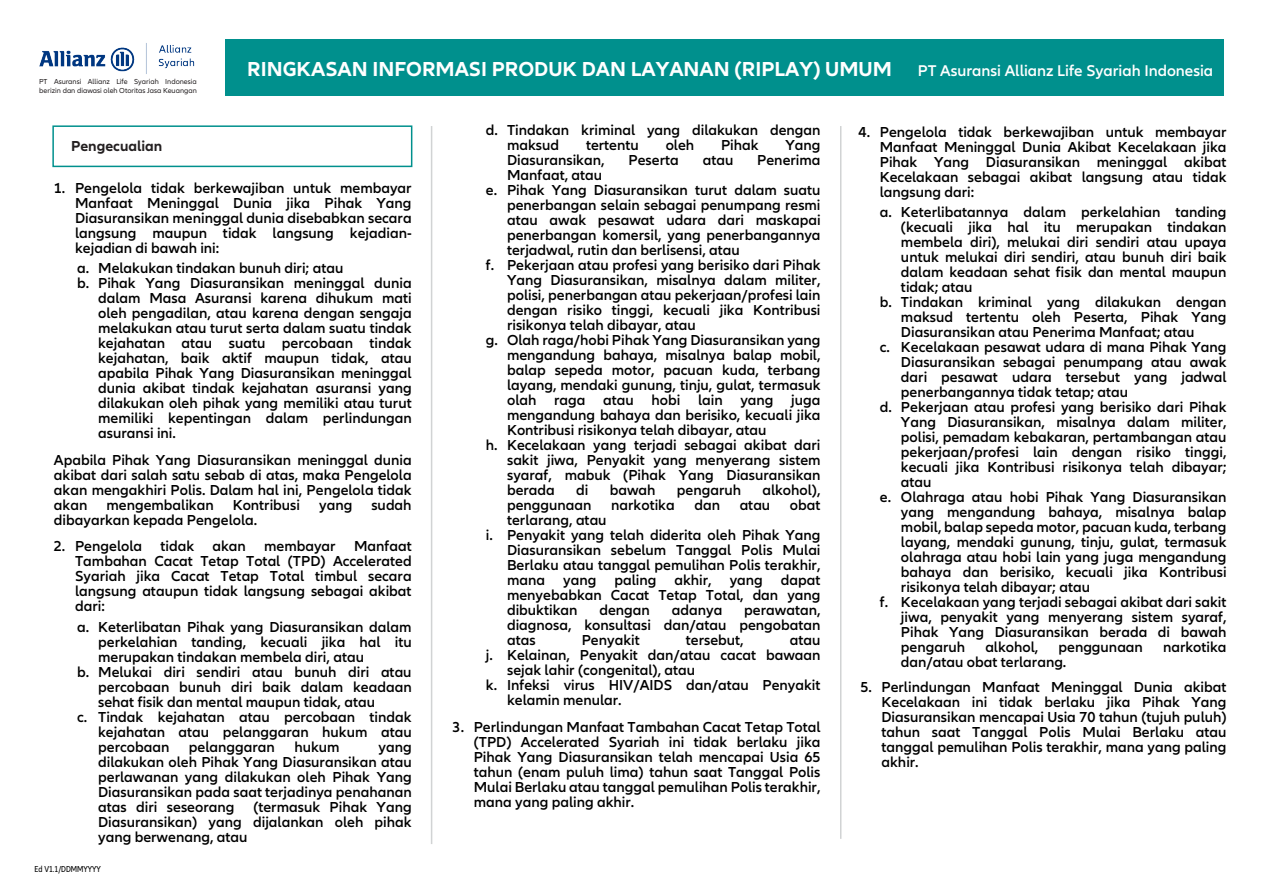
<style>
.page{position:relative;width:1263px;height:893px;background:#fff}
.page>*{position:absolute;margin:0;border:0;box-sizing:border-box;transform-origin:0 0}
.t1{font:700 21px "Allianz Neo";color:#fff}
.t2{font:600 15px/15px "Allianz Neo";color:#000;text-align:justify}
.t3{font:700 15px "Allianz Neo";color:#231f20}
.t4{font:condensed 9px "Allianz Neo";color:#000}
.t5{font:7.5px/9px "Allianz Neo";color:#231f20}
.s1{font-weight:600;font-size:16.2px}
</style>
<div class="page">
<div style="left:52px;top:125px;width:360px;height:42px;border:2px solid #00908d"></div>
<hr style="left:431px;top:126px;width:1px;height:718px;background:#d1d3d4">
<hr style="left:840px;top:126px;width:1px;height:713px;background:#d1d3d4">
<div style="left:225px;top:39px;width:999px;height:57px;background:#00908d"></div>
<img style="left:39px;top:43px;width:156px;height:31px">
<p class="t5" style="left:39px;top:78px;width:159px">PT Asuransi Allianz Life Syariah Indonesia berizin dan diawasi oleh Otoritas Jasa Keuangan</p>
<h1 class="t1" style="left:247px;top:56px;width:967px">RINGKASAN INFORMASI PRODUK DAN LAYANAN (RIPLAY) UMUM <span class="s1">PT Asuransi Allianz Life Syariah Indonesia</span></h1>
<p class="t3" style="left:71px;top:137px;width:93px">Pengecualian</p>
<p class="t2" style="left:54px;top:181px;width:13px">1.</p>
<p class="t2" style="left:75px;top:181px;width:338px">Pengelola tidak berkewajiban untuk membayar Manfaat Meninggal Dunia jika Pihak Yang Diasuransikan meninggal dunia disebabkan secara langsung maupun tidak langsung kejadian&shy;kejadian di bawah ini:</p>
<p class="t2" style="left:77px;top:261px;width:14px">a. b.</p>
<p class="t2" style="left:98px;top:261px;width:315px;text-align:left">Melakukan tindakan bunuh diri; atau<br>Pihak Yang Diasuransikan meninggal dunia dalam Masa Asuransi karena dihukum mati oleh pengadilan, atau karena dengan sengaja melakukan atau turut serta dalam suatu tindak kejahatan atau suatu percobaan tindak kejahatan, baik aktif maupun tidak, atau apabila Pihak Yang Diasuransikan meninggal dunia akibat tindak kejahatan asuransi yang dilakukan oleh pihak yang memiliki atau turut memiliki kepentingan dalam perlindungan asuransi ini.</p>
<p class="t2" style="left:54px;top:453px;width:359px">Apabila Pihak Yang Diasuransikan meninggal dunia akibat dari salah satu sebab di atas, maka Pengelola akan mengakhiri Polis. Dalam hal ini, Pengelola tidak akan</p>
<p class="t2" style="left:106px;top:498px;width:109px">mengembalikan</p>
<p class="t2" style="left:233px;top:498px;width:69px">Kontribusi</p>
<p class="t2" style="left:319px;top:498px;width:35px">yang</p>
<p class="t2" style="left:371px;top:498px;width:42px">sudah</p>
<p class="t2" style="left:54px;top:513px;width:205px">dibayarkan kepada Pengelola.</p>
<p class="t2" style="left:54px;top:538px;width:13px">2.</p>
<p class="t2" style="left:75px;top:538px;width:338px">Pengelola tidak akan membayar Manfaat Tambahan Cacat Tetap Total (TPD) Accelerated Syariah jika Cacat Tetap Total timbul secara langsung ataupun tidak langsung sebagai akibat dari:</p>
<p class="t2" style="left:77px;top:620px;width:14px">a.</p>
<p class="t2" style="left:77px;top:665px;width:14px">b.</p>
<p class="t2" style="left:77px;top:710px;width:12px">c.</p>
<p class="t2" style="left:98px;top:620px;width:315px;text-align:left">Keterlibatan Pihak yang Diasuransikan dalam perkelahian tanding, kecuali jika hal itu merupakan tindakan membela diri, atau Melukai diri sendiri atau bunuh diri atau percobaan bunuh diri baik dalam keadaan sehat fisik dan mental maupun tidak, atau Tindak kejahatan atau percobaan tindak kejahatan atau pelanggaran hukum atau percobaan</p>
<p class="t2" style="left:189px;top:740px;width:87px">pelanggaran</p>
<p class="t2" style="left:294px;top:740px;width:47px">hukum</p>
<p class="t2" style="left:98px;top:740px;width:315px;text-indent:280px">yang dilakukan oleh Pihak Yang Diasuransikan atau perlawanan yang dilakukan oleh Pihak Yang Diasuransikan pada saat terjadinya penahanan atas diri seseorang</p>
<p class="t2" style="left:98px;top:800px;width:315px;text-indent:155px">(termasuk Pihak Yang Diasuransikan) yang dijalankan oleh pihak yang berwenang, atau</p>
<p class="t4" style="left:34px;top:863px;width:68px">Ed V1.1/DDMMYYYY</p>
<p class="t2" style="left:453px;top:719px;width:13px">3.</p>
<p class="t2" style="left:486px;top:123px;width:14px">d.</p>
<p class="t2" style="left:486px;top:183px;width:13px">e.</p>
<p class="t2" style="left:486px;top:258px;width:10px">f.</p>
<p class="t2" style="left:486px;top:333px;width:14px">g.</p>
<p class="t2" style="left:486px;top:438px;width:13px">h.</p>
<p class="t2" style="left:486px;top:528px;width:9px">i.</p>
<p class="t2" style="left:486px;top:641px;width:13px;line-height:30px">j. k.</p>
<p class="t2" style="left:507px;top:123px;width:315px">Tindakan kriminal yang dilakukan dengan maksud</p>
<p class="t2" style="left:586px;top:138px;width:54px">tertentu</p>
<p class="t2" style="left:666px;top:138px;width:30px">oleh</p>
<p class="t2" style="left:721px;top:138px;width:39px">Pihak</p>
<p class="t2" style="left:785px;top:138px;width:37px">Yang</p>
<p class="t2" style="left:507px;top:153px;width:99px">Diasuransikan,</p>
<p class="t2" style="left:628px;top:153px;width:52px">Peserta</p>
<p class="t2" style="left:703px;top:153px;width:32px">atau</p>
<p class="t2" style="left:757px;top:153px;width:65px">Penerima</p>
<p class="t2" style="left:507px;top:168px;width:315px;text-align:left">Manfaat, atau<br>Pihak Yang Diasuransikan turut dalam suatu penerbangan selain sebagai penumpang resmi atau awak pesawat udara dari maskapai penerbangan komersil, yang penerbangannya terjadwal, rutin dan berlisensi, atau<br>Pekerjaan atau profesi yang berisiko dari Pihak Yang Diasuransikan, misalnya dalam militer, polisi, penerbangan atau pekerjaan/profesi lain dengan risiko tinggi, kecuali jika Kontribusi risikonya telah dibayar, atau<br>Olah raga/hobi Pihak Yang Diasuransikan yang mengandung bahaya, misalnya balap mobil, balap sepeda motor, pacuan kuda, terbang layang, mendaki gunung, tinju, gulat, termasuk olah raga atau hobi lain yang juga mengandung bahaya dan berisiko, kecuali jika Kontribusi risikonya telah dibayar, atau Kecelakaan yang terjadi sebagai akibat dari sakit jiwa, Penyakit yang menyerang sistem syaraf, mabuk (Pihak Yang Diasuransikan berada</p>
<p class="t2" style="left:576px;top:483px;width:14px">di</p>
<p class="t2" style="left:610px;top:483px;width:47px">bawah</p>
<p class="t2" style="left:677px;top:483px;width:66px">pengaruh</p>
<p class="t2" style="left:762px;top:483px;width:60px">alkohol),</p>
<p class="t2" style="left:507px;top:498px;width:86px">penggunaan</p>
<p class="t2" style="left:611px;top:498px;width:65px">narkotika</p>
<p class="t2" style="left:694px;top:498px;width:27px">dan</p>
<p class="t2" style="left:740px;top:498px;width:32px">atau</p>
<p class="t2" style="left:790px;top:498px;width:32px">obat</p>
<p class="t2" style="left:507px;top:513px;width:315px;text-align:left">terlarang, atau<br>Penyakit yang telah diderita oleh Pihak Yang Diasuransikan sebelum Tanggal Polis Mulai Berlaku atau tanggal pemulihan Polis terakhir, mana yang paling akhir, yang dapat menyebabkan Cacat Tetap Total, dan yang dibuktikan</p>
<p class="t2" style="left:599px;top:603px;width:52px">dengan</p>
<p class="t2" style="left:672px;top:603px;width:52px">adanya</p>
<p class="t2" style="left:507px;top:603px;width:315px;text-indent:237px">perawatan, diagnosa, konsultasi dan/atau pengobatan atas</p>
<p class="t2" style="left:582px;top:633px;width:59px">Penyakit</p>
<p class="t2" style="left:686px;top:633px;width:59px">tersebut,</p>
<p class="t2" style="left:507px;top:633px;width:315px;text-align:left;text-indent:283px">atau<br>Kelainan, Penyakit dan/atau cacat bawaan sejak lahir (congenital), atau<br>Infeksi virus HIV/AIDS dan/atau Penyakit kelamin menular.</p>
<p class="t2" style="left:474px;top:719px;width:348px">Perlindungan Manfaat Tambahan Cacat Tetap Total (TPD) Accelerated Syariah ini tidak berlaku jika Pihak Yang Diasuransikan telah mencapai Usia 65 tahun (enam puluh lima) tahun saat Tanggal Polis Mulai Berlaku atau tanggal pemulihan Polis terakhir, mana yang paling akhir.</p>
<p class="t2" style="left:859px;top:125px;width:13px">4.</p>
<p class="t2" style="left:860px;top:680px;width:13px">5.</p>
<p class="t2" style="left:880px;top:125px;width:348px">Pengelola tidak berkewajiban untuk membayar Manfaat Meninggal Dunia Akibat Kecelakaan jika Pihak Yang Diasuransikan meninggal akibat Kecelakaan sebagai akibat langsung atau tidak langsung dari:</p>
<p class="t2" style="left:880px;top:204px;width:14px">a.</p>
<p class="t2" style="left:880px;top:294px;width:14px">b.</p>
<p class="t2" style="left:880px;top:339px;width:12px">c.</p>
<p class="t2" style="left:880px;top:399px;width:14px">d.</p>
<p class="t2" style="left:880px;top:489px;width:13px">e.</p>
<p class="t2" style="left:880px;top:594px;width:10px">f.</p>
<p class="t2" style="left:901px;top:204px;width:327px;text-align:left">Keterlibatannya dalam perkelahian tanding (kecuali jika hal itu merupakan tindakan membela diri), melukai diri sendiri atau upaya untuk melukai diri sendiri, atau bunuh diri baik dalam keadaan sehat fisik dan mental maupun tidak; atau<br>Tindakan kriminal yang dilakukan dengan maksud tertentu oleh Peserta, Pihak Yang Diasuransikan atau Penerima Manfaat; atau Kecelakaan pesawat udara di mana Pihak Yang Diasuransikan sebagai penumpang atau awak dari pesawat udara tersebut yang jadwal penerbangannya tidak tetap; atau<br>Pekerjaan atau profesi yang berisiko dari Pihak Yang Diasuransikan, misalnya dalam militer, polisi, pemadam kebakaran, pertambangan atau pekerjaan/profesi lain dengan risiko tinggi, kecuali jika Kontribusi risikonya telah dibayar; atau<br>Olahraga atau hobi Pihak Yang Diasuransikan yang mengandung bahaya, misalnya balap mobil, balap sepeda motor, pacuan kuda, terbang layang, mendaki gunung, tinju, gulat, termasuk olahraga atau hobi lain yang juga mengandung bahaya dan berisiko, kecuali jika Kontribusi risikonya telah dibayar; atau<br>Kecelakaan yang terjadi sebagai akibat dari sakit jiwa, penyakit yang menyerang sistem syaraf, Pihak Yang Diasuransikan berada di bawah pengaruh</p>
<p class="t2" style="left:985px;top:639px;width:55px">alkohol,</p>
<p class="t2" style="left:1058px;top:639px;width:86px">penggunaan</p>
<p class="t2" style="left:1163px;top:639px;width:65px">narkotika</p>
<p class="t2" style="left:901px;top:654px;width:167px">dan/atau obat terlarang.</p>
<p class="t2" style="left:881px;top:680px;width:346px">Perlindungan Manfaat Meninggal Dunia akibat Kecelakaan ini tidak berlaku jika Pihak Yang Diasuransikan mencapai Usia 70 tahun (tujuh puluh) tahun saat Tanggal Polis Mulai Berlaku atau tanggal pemulihan Polis terakhir, mana yang paling akhir.</p>
</div>
